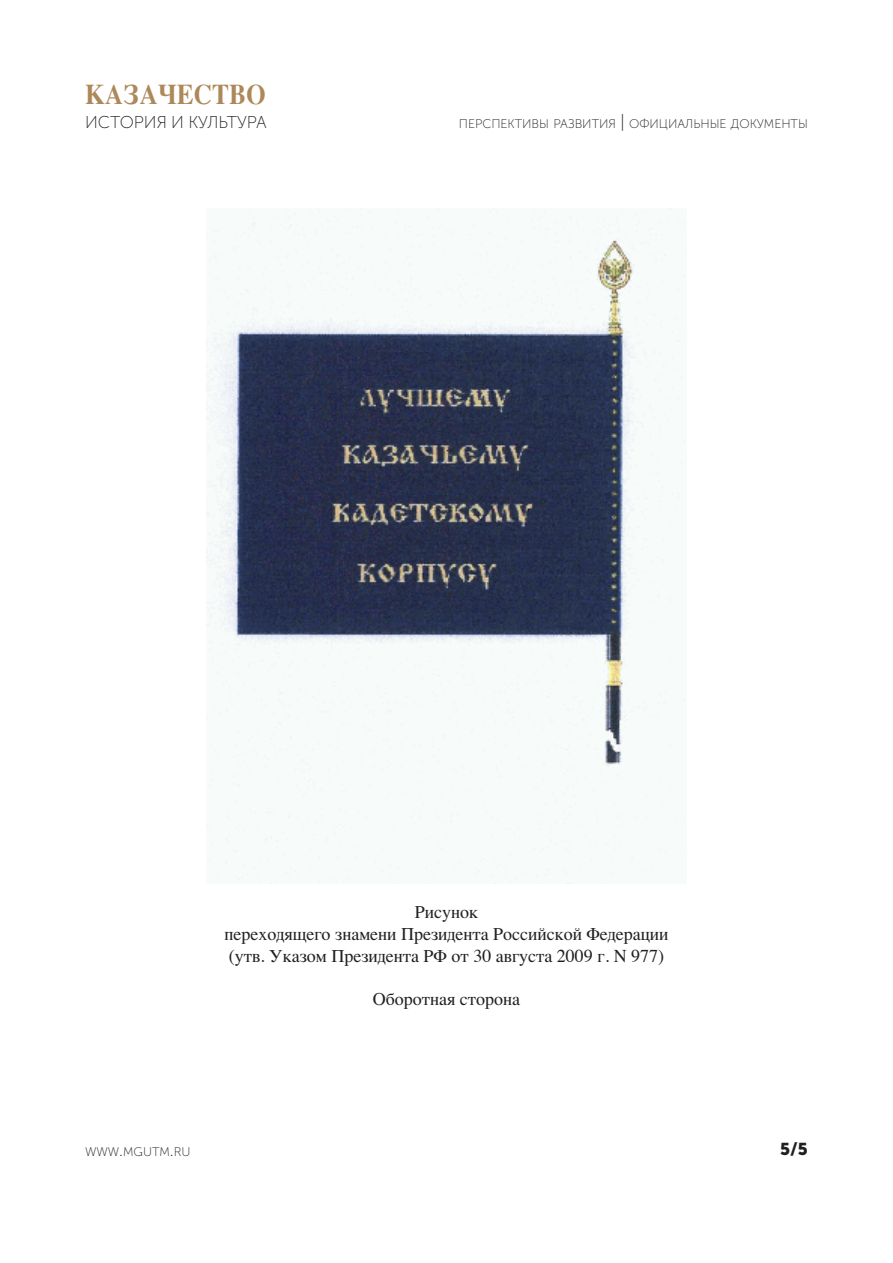
<style>
.page{position:relative;width:893px;height:1263px;background:#fff}
.page>*{position:absolute;margin:0;border:0;box-sizing:border-box;transform-origin:0 0}
.t1{font:700 28.35px "Times";color:#ad8859;scale:.9 1}
.t2{font:18px/21.6px "Times";color:#231f20;text-align:center}
.t3{font:17.1px "Museo Sans Cyrl 100";color:#231f20}
.t4{font:17.1px "Museo Sans Cyrl 900";color:#231f20}
.t5{font:12.45px "Museo Sans Cyrl 100";color:#231f20}
.s1{font-size:17.85px}
</style>
<div class="page">
<img style="left:206px;top:208px;width:480px;height:675px">
<h1 class="t1" style="left:85px;top:67px;width:203px">КАЗАЧЕСТВО</h1>
<p class="t3" style="left:85px;top:113px;width:183px">история и культура</p>
<p class="t5" style="left:459px;top:117px;width:350px">ПЕРСПЕКТИВЫ РАЗВИТИЯ <span class="s1">|</span> ОФИЦИАЛЬНЫЕ ДОКУМЕНТЫ</p>
<p class="t2" style="left:225px;top:900px;width:445px">Рисунок<br>переходящего знамени Президента Российской Федерации (утв. Указом Президента РФ от 30 августа 2009 г. N 977)</p>
<p class="t2" style="left:373px;top:986px;width:149px">Оборотная сторона</p>
<p class="t5" style="left:85px;top:1144px;width:107px">WWW<span class="s1">.</span>MGUTM<span class="s1">.</span>RU</p>
<p class="t4" style="left:780px;top:1140px;width:29px">5/5</p>
</div>
